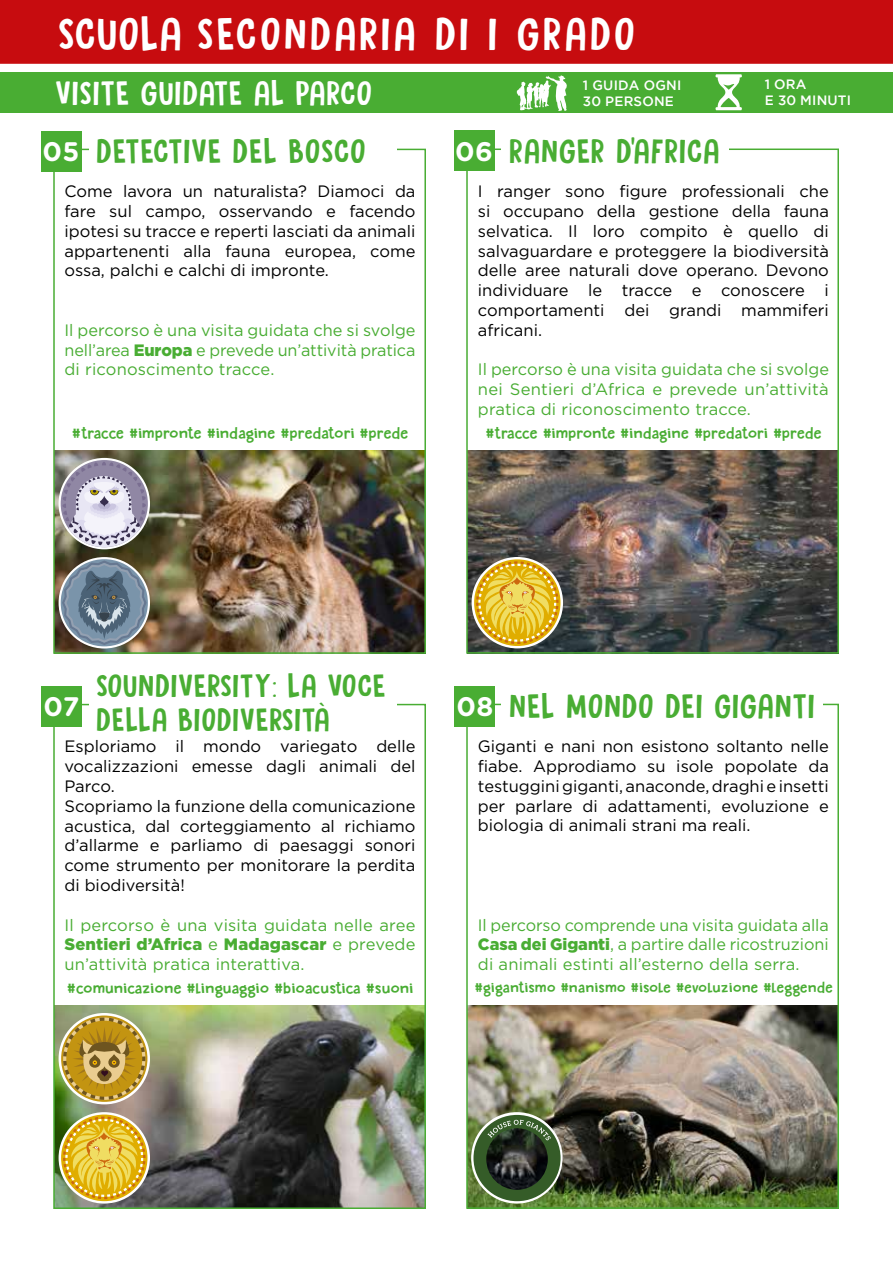
<style>
.page{position:relative;width:893px;height:1263px;background:#fff}
.page>*{position:absolute;margin:0;border:0;box-sizing:border-box;transform-origin:0 0}
.t1{font:40.5px "DK Sugary Pancake";letter-spacing:.05em;color:#fff}
.t2{font:30px "DK Sugary Pancake";color:#49ad33}
.t3{font:30px "DK Sugary Pancake";color:#fff}
.t4{font:28.5px/34.2px "DK Sugary Pancake";color:#49ad33}
.t5{font:700 26.85px "Gotham Rounded";color:#fff}
.t6{font:16.5px/19.8px "Gotham";color:#000;text-align:justify}
.t7{font:16.5px/19.8px "Gotham";letter-spacing:.01em;color:#49ad33;text-align:justify}
.t8{font:15px "DK Sugary Pancake";letter-spacing:-.02em;color:#49ad33}
.t9{font:15px "DK Sugary Pancake";color:#49ad33}
.t10{font:14.25px "DK Sugary Pancake";color:#49ad33}
.t11{font:500 13.5px/16.2px "Gotham";letter-spacing:.015em;color:#fff}
.s1{font-family:"Gotham Rounded";font-weight:700;font-size:26.85px;color:#fff}
.s2{font-weight:900}
.s3{font-family:"Showcard Gothic"}
</style>
<div class="page">
<img style="left:56px;top:1006px;width:367px;height:200px">
<img style="left:469px;top:1006px;width:367px;height:200px">
<img style="left:469px;top:451px;width:367px;height:200px">
<img style="left:56px;top:451px;width:367px;height:200px">
<div style="left:466px;top:149px;width:373px;height:505px;border:2px solid #49ad33"></div>
<div style="left:53px;top:704px;width:373px;height:505px;border:2px solid #49ad33"></div>
<div style="left:53px;top:149px;width:373px;height:505px;border:2px solid #49ad33"></div>
<div style="left:89px;top:131px;width:307px;height:40px;background:#fff"></div>
<div style="left:41px;top:131px;width:41px;height:40px;background:#49ad33"></div>
<div style="left:501px;top:131px;width:228px;height:40px;background:#fff"></div>
<div style="left:454px;top:131px;width:41px;height:40px;background:#49ad33"></div>
<div style="left:89px;top:686px;width:307px;height:40px;background:#fff"></div>
<div style="left:41px;top:686px;width:41px;height:40px;background:#49ad33"></div>
<div style="left:466px;top:704px;width:373px;height:505px;border:2px solid #49ad33"></div>
<div style="left:501px;top:686px;width:321px;height:40px;background:#fff"></div>
<div style="left:454px;top:686px;width:41px;height:40px;background:#49ad33"></div>
<svg style="left:59px;top:458px;width:91px;height:91px"></svg>
<svg style="left:62px;top:462px;width:84px;height:85px"></svg>
<svg style="left:61px;top:559px;width:87px;height:87px;background:#73818c"></svg>
<div style="left:0;top:72px;width:893px;height:41px;background:#49ad33"></div>
<div style="left:0;top:0;width:893px;height:64px;background:#c70c0f"></div>
<svg style="left:517px;top:75px;width:50px;height:36px"></svg>
<svg style="left:715px;top:74px;width:27px;height:36px"></svg>
<svg style="left:472px;top:557px;width:91px;height:91px"></svg>
<svg style="left:476px;top:561px;width:82px;height:83px;background:#d6b33e"></svg>
<svg style="left:59px;top:1112px;width:91px;height:91px"></svg>
<svg style="left:63px;top:1116px;width:83px;height:83px;background:#d9b841"></svg>
<svg style="left:471px;top:1112px;width:92px;height:91px"></svg>
<div style="left:473px;top:1115px;width:88px;height:86px;background:#355c28;border-radius:50%"></div>
<img style="left:486px;top:1128px;width:62px;height:62px;border-radius:31px">
<svg style="left:487px;top:1120px;width:64px;height:20px"></svg>
<svg style="left:59px;top:1013px;width:91px;height:91px"></svg>
<svg style="left:63px;top:1017px;width:82px;height:83px;background:#b99a43"></svg>
<h1 class="t1" style="left:57px;top:8px;width:580px">SCUOLA SECONDARIA DI I GRADO</h1>
<h2 class="t3" style="left:41px;top:12px;width:190px">VISITE GUIDATE</h2>
<h2 class="t3" style="left:55px;top:73px;width:319px">VISITE GUIDATE AL PARCO</h2>
<p class="t11" style="left:583px;top:77px;width:100px">1 GUIDA OGNI<br>30 PERSONE</p>
<p class="t11" style="left:765px;top:76px;width:43px">1 ORA</p>
<p class="t11" style="left:765px;top:92px;width:88px">E 30 MINUTI</p>
<h2 class="t2" style="left:42px;top:132px;width:325px"><span class="s1">05</span> DETECTIVE DEL BOSCO</h2>
<p class="t6" style="left:64px;top:181px;width:353px">Come lavora un naturalista? Diamoci da fare sul campo, osservando e facendo ipotesi su tracce e reperti lasciati da animali appartenenti alla fauna europea, come ossa, palchi e calchi di impronte.</p>
<p class="t7" style="left:64px;top:320px;width:353px">Il percorso è una visita guidata che si svolge nell’area <span class="s2">Europa</span> e prevede un’attività pratica di riconoscimento tracce.</p>
<h2 class="t2" style="left:455px;top:132px;width:266px"><span class="s1">06</span> RANGER D’AFRICA</h2>
<p class="t6" style="left:478px;top:181px;width:353px">I ranger sono figure professionali che si occupano della gestione della fauna selvatica. Il loro compito è quello di salvaguardare e proteggere la biodiversità delle aree naturali dove operano. Devono individuare le tracce e conoscere i comportamenti dei grandi mammiferi africani.</p>
<p class="t7" style="left:478px;top:359px;width:353px">Il percorso è una visita guidata che si svolge nei Sentieri d’Africa e prevede un’attività pratica di riconoscimento tracce.</p>
<p class="t8" style="left:72px;top:423px;width:338px"><span class="s3">#</span>tracce <span class="s3">#</span>impronte <span class="s3">#</span>indagine <span class="s3">#</span>predatori <span class="s3">#</span>prede</p>
<p class="t8" style="left:486px;top:423px;width:338px"><span class="s3">#</span>tracce <span class="s3">#</span>impronte <span class="s3">#</span>indagine <span class="s3">#</span>predatori <span class="s3">#</span>prede</p>
<h3 class="t4" style="left:96px;top:669px;width:292px">SOUNDIVERSITY: LA VOCE<br>DELLA BIODIVERSITÀ</h3>
<p class="t6" style="left:64px;top:736px;width:353px;text-align:left">Esploriamo il mondo variegato delle vocalizzazioni emesse dagli animali del Parco.<br>Scopriamo la funzione della comunicazione acustica, dal corteggiamento al richiamo d’allarme e parliamo di paesaggi sonori come strumento per monitorare la perdita di biodiversità!</p>
<p class="t7" style="left:64px;top:914px;width:353px">Il percorso è una visita guidata nelle aree <span class="s2">Sentieri d’Africa</span> e <span class="s2">Madagascar</span> e prevede un’attività pratica interattiva.</p>
<p class="t9" style="left:67px;top:978px;width:348px"><span class="s3">#</span>comunicazione <span class="s3">#</span>linguaggio <span class="s3">#</span>bioacustica <span class="s3">#</span>suoni</p>
<h3 class="t5" style="left:43px;top:687px;width:38px">07</h3>
<h2 class="t2" style="left:456px;top:687px;width:360px"><span class="s1">08</span> NEL MONDO DEI GIGANTI</h2>
<p class="t6" style="left:478px;top:736px;width:353px">Giganti e nani non esistono soltanto nelle fiabe. Approdiamo su isole popolate da testuggini giganti, anaconde, draghi e insetti per parlare di adattamenti, evoluzione e biologia di animali strani ma reali.</p>
<p class="t7" style="left:478px;top:914px;width:352px">Il percorso comprende una visita guidata alla <span class="s2">Casa dei Giganti</span>, a partire dalle ricostruzioni di animali estinti all’esterno della serra.</p>
<p class="t10" style="left:475px;top:978px;width:360px"><span class="s3">#</span>gigantismo <span class="s3">#</span>nanismo <span class="s3">#</span>isole <span class="s3">#</span>evoluzione <span class="s3">#</span>leggende</p>
</div>
